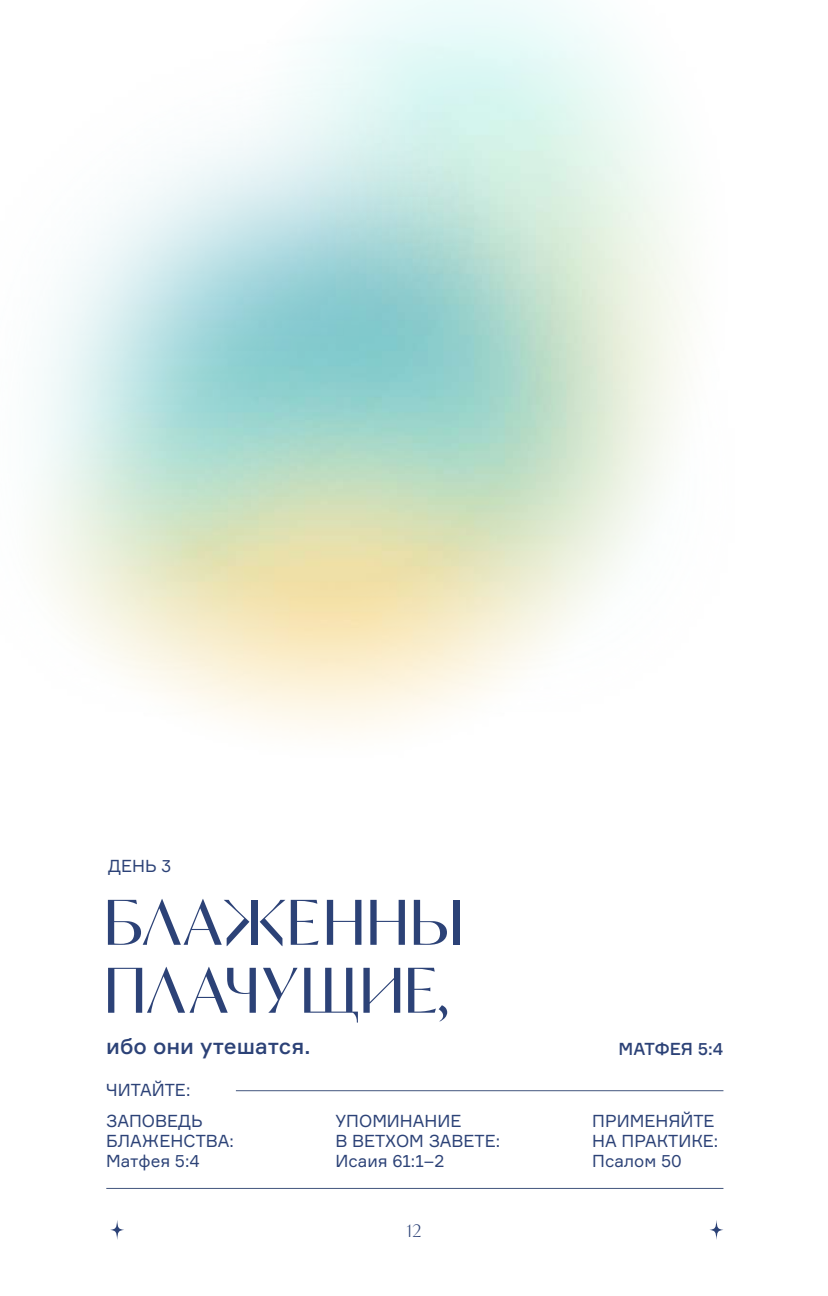
<style>
.page{position:relative;width:828px;height:1296px;background:#fff}
.page>*{position:absolute;margin:0;border:0;box-sizing:border-box;transform-origin:0 0}
.t1{font:500 22px "Formular";color:#2c4277}
.t2{font:300 17.2px "Ivy Mode";color:#2c4277}
.t3{font:17px/20px "Formular";color:#2c4277}
.t4{font:500 17px "Formular";color:#2c4277}
</style>
<div class="page">
<svg style="left:110px;top:1220px;width:14px;height:20px"></svg>
<svg style="left:709px;top:1220px;width:14px;height:20px"></svg>
<hr style="left:106px;top:1188px;width:617px;height:1px;background:#42557d">
<hr style="left:236px;top:1090px;width:487px;height:1px;background:#42557d">
<svg style="left:408px;top:968px;width:39px;height:54px"></svg>
<svg style="left:260px;top:900px;width:25px;height:46px"></svg>
<div style="left:251px;top:900px;width:7px;height:45px;background:#2c4277"></div>
<svg style="left:291px;top:900px;width:28px;height:45px"></svg>
<svg style="left:327px;top:900px;width:34px;height:45px"></svg>
<svg style="left:370px;top:900px;width:35px;height:45px"></svg>
<svg style="left:414px;top:900px;width:33px;height:45px"></svg>
<div style="left:453px;top:900px;width:7px;height:45px;background:#2c4277"></div>
<svg style="left:108px;top:899px;width:141px;height:47px"></svg>
<svg style="left:263px;top:968px;width:35px;height:45px"></svg>
<svg style="left:304px;top:968px;width:96px;height:55px"></svg>
<svg style="left:108px;top:967px;width:148px;height:46px"></svg>
<p class="t3" style="left:108px;top:856px;width:64px">ДЕНЬ 3</p>
<p class="t1" style="left:106px;top:1032px;width:206px">ибо они утешатся.</p>
<p class="t4" style="left:619px;top:1038px;width:106px">МАТФЕЯ 5:4</p>
<p class="t3" style="left:106px;top:1079px;width:86px">ЧИТАЙТЕ:</p>
<p class="t3" style="left:106px;top:1111px;width:129px">ЗАПОВЕДЬ<br>БЛАЖЕНСТВА:<br>Матфея 5:4</p>
<p class="t3" style="left:335px;top:1111px;width:166px">УПОМИНАНИЕ<br>В ВЕТХОМ ЗАВЕТЕ:<br>Исаия 61:1–2</p>
<p class="t3" style="left:592px;top:1111px;width:128px">ПРИМЕНЯЙТЕ<br>НА ПРАКТИКЕ:<br>Псалом 50</p>
<p class="t2" style="left:407px;top:1219px;width:16px">12</p>
</div>
